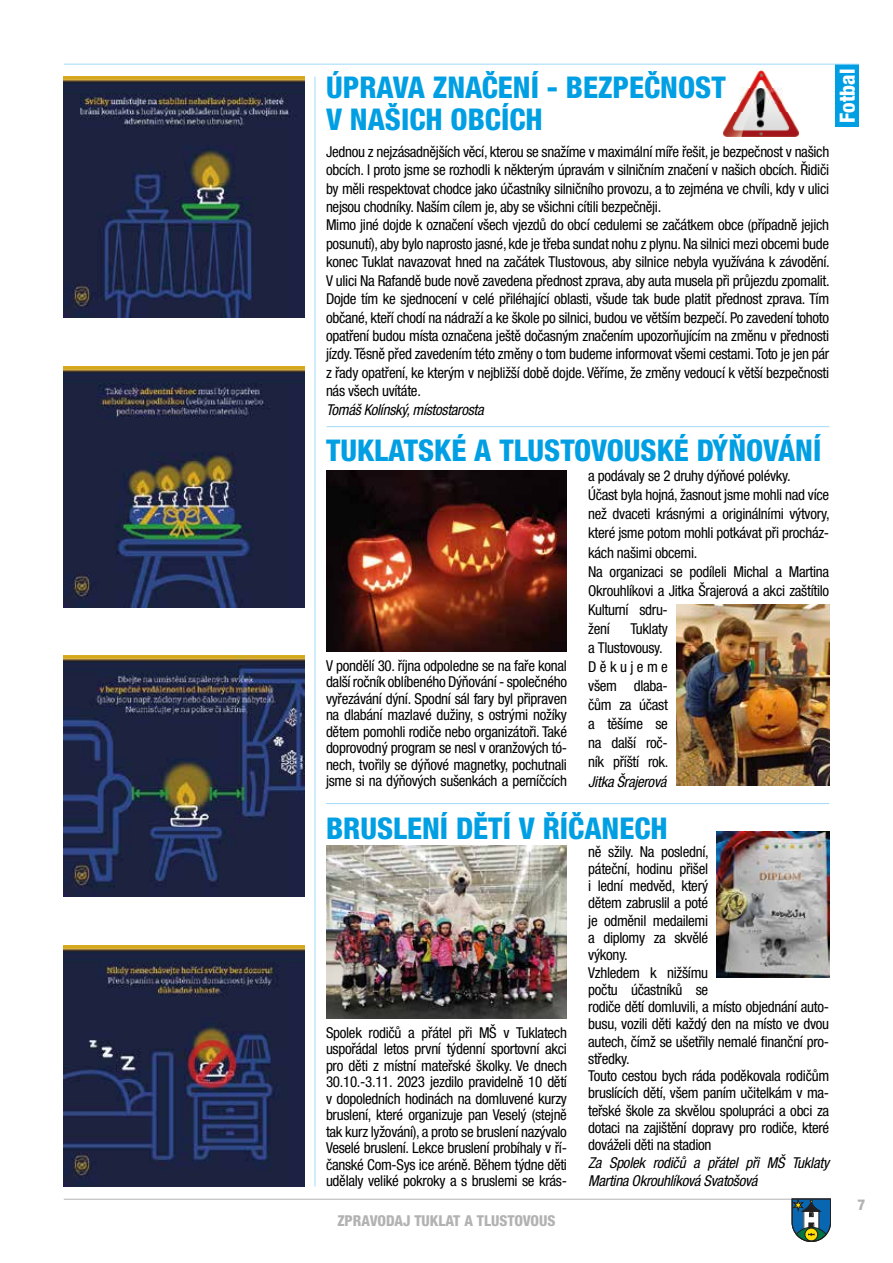
<style>
.page{position:relative;width:893px;height:1263px;background:#fff}
.page>*{position:absolute;margin:0;border:0;box-sizing:border-box;transform-origin:0 0}
.t1{font:800 condensed 30px/32px "Helvetica Neue LT Pro";color:#009fe3}
.t2{font:800 condensed 21px "Helvetica Neue LT Pro";color:#fff}
.t3{font:condensed 15px/17.2px "Helvetica Neue LT Pro";letter-spacing:-.02em;color:#000}
.t4{font:italic condensed 15px/18px "Helvetica Neue LT Pro";letter-spacing:-.02em;color:#000}
.t5{font:800 condensed 15px "Helvetica Neue LT Pro";color:#b3b2b2}
</style>
<div class="page">
<hr style="left:64px;top:1199px;width:765px;height:1px;background:#b3b2b2">
<svg style="left:792px;top:1199px;width:39px;height:42px"></svg>
<div style="left:835px;top:65px;width:24px;height:62px;background:#009fe3"></div>
<hr style="left:64px;top:64px;width:795px;height:1px;background:#a1daf8">
<hr style="left:326px;top:803px;width:503px;height:1px;background:#a1daf8">
<hr style="left:327px;top:426px;width:502px;height:1px;background:#a1daf8">
<img style="left:64px;top:77px;width:241px;height:240px">
<img style="left:64px;top:366px;width:241px;height:241px">
<img style="left:64px;top:656px;width:241px;height:241px">
<img style="left:64px;top:945px;width:241px;height:241px">
<hr style="left:315px;top:77px;width:1px;height:1109px;background:#a1daf8">
<img style="left:326px;top:471px;width:241px;height:180px">
<img style="left:676px;top:605px;width:153px;height:181px">
<img style="left:327px;top:846px;width:240px;height:172px">
<img style="left:717px;top:831px;width:112px;height:146px">
<img style="left:723px;top:112px;width:76px;height:25px">
<img style="left:735px;top:104px;width:52px;height:8px">
<img style="left:740px;top:87px;width:42px;height:17px">
<img style="left:750px;top:71px;width:23px;height:16px">
<h1 class="t1" style="left:326px;top:71px;width:401px">ÚPRAVA ZNAČENÍ - BEZPEČNOST<br>V NAŠICH OBCÍCH</h1>
<p class="t3" style="left:326px;top:142px;width:505px;line-height:18.5px">Jednou z nejzásadnějších věcí, kterou se snažíme v maximální míře řešit, je bezpečnost v našich obcích. I proto jsme se rozhodli k některým úpravám v silničním značení v našich obcích. Řidiči by měli respektovat chodce jako účastníky silničního provozu, a to zejména ve chvíli, kdy v ulici nejsou chodníky. Naším cílem je, aby se všichni cítili bezpečněji.<br>Mimo jiné dojde k označení všech vjezdů do obcí cedulemi se začátkem obce (případně jejich posunutí), aby bylo naprosto jasné, kde je třeba sundat nohu z plynu. Na silnici mezi obcemi bude konec Tuklat navazovat hned na začátek Tlustovous, aby silnice nebyla využívána k závodění.<br>V ulici Na Rafandě bude nově zavedena přednost zprava, aby auta musela při průjezdu zpomalit.<br>Dojde tím ke sjednocení v celé přiléhající oblasti, všude tak bude platit přednost zprava. Tím občané, kteří chodí na nádraží a ke škole po silnici, budou ve větším bezpečí. Po zavedení tohoto opatření budou místa označena ještě dočasným značením upozorňujícím na změnu v přednosti jízdy. Těsně před zavedením této změny o tom budeme informovat všemi cestami. Toto je jen pár z řady opatření, ke kterým v nejbližší době dojde. Věříme, že změny vedoucí k větší bezpečnosti nás všech uvítáte.</p>
<p class="t4" style="left:326px;top:401px;width:159px">Tomáš Kolínský, místostarosta</p>
<h1 class="t1" style="left:326px;top:434px;width:497px">TUKLATSKÉ A TLUSTOVOUSKÉ DÝŇOVÁNÍ</h1>
<p class="t3" style="left:588px;top:466px;width:243px;line-height:19px">a podávaly se 2 druhy dýňové polévky.<br>Účast byla hojná, žasnout jsme mohli nad více než dvaceti krásnými a originálními výtvory, které jsme potom mohli potkávat při procház&shy;kách našimi obcemi.<br>Na organizaci se podíleli Michal a Martina Okrouhlíkovi a Jitka Šrajerová a akci zaštítilo Kulturní sdru-<br>žení</p>
<p class="t3" style="left:588px;top:619px;width:82px;line-height:19px;text-indent:42px">Tuklaty a Tlustovousy.<br>Děkujeme všem dlaba&shy;čům za účast a těšíme se na další roč&shy;ník příští rok.</p>
<p class="t4" style="left:588px;top:773px;width:80px">Jitka Šrajerová</p>
<h1 class="t1" style="left:326px;top:812px;width:343px">BRUSLENÍ DĚTÍ V ŘÍČANECH</h1>
<p class="t3" style="left:326px;top:657px;width:242px;line-height:16.5px;text-align:justify">V pondělí 30. října odpoledne se na faře konal další ročník oblíbeného Dýňování - společného vyřezávání dýní. Spodní sál fary byl připraven na dlabání mazlavé dužiny, s ostrými nožíky dětem pomohli rodiče nebo organizátoři. Také doprovodný program se nesl v oranžových tó&shy;nech, tvořily se dýňové magnetky, pochutnali jsme si na dýňových sušenkách a perníčcích</p>
<p class="t3" style="left:326px;top:1024px;width:242px;line-height:16.5px;text-align:justify">Spolek rodičů a přátel při MŠ v Tuklatech uspořádal letos první týdenní sportovní akci pro děti z místní mateřské školky. Ve dnech 30.10.-3.11. 2023 jezdilo pravidelně 10 dětí v dopoledních hodinách na domluvené kurzy bruslení, které organizuje pan Veselý (stejně tak kurz lyžování), a proto se bruslení nazývalo Veselé bruslení. Lekce bruslení probíhaly v ří&shy;čanské Com-Sys ice aréně. Během týdne děti udělaly veliké pokroky a s bruslemi se krás-</p>
<p class="t5" style="left:337px;top:1212px;width:220px">ZPRAVODAJ TUKLAT A TLUSTOVOUS</p>
<p class="t3" style="left:588px;top:842px;width:242px">ně sžily. Na poslední,<br>páteční, hodinu přišel<br>i lední medvěd, který<br>dětem zabruslil a poté<br>je odměnil medailemi<br>a diplomy za skvělé<br>výkony.<br>Vzhledem k nižšímu<br>počtu účastníků se<br>rodiče dětí domluvili, a místo objednání auto&shy;busu, vozili děti každý den na místo ve dvou autech, čímž se ušetřily nemalé finanční pro&shy;středky.<br>Touto cestou bych ráda poděkovala rodičům bruslících dětí, všem paním učitelkám v ma&shy;teřské škole za skvělou spolupráci a obci za dotaci na zajištění dopravy pro rodiče, které dováželi děti na stadion</p>
<p class="t4" style="left:588px;top:1154px;width:242px">Za Spolek rodičů a přátel při MŠ Tuklaty<br>Martina Okrouhlíková Svatošová</p>
<h2 class="t2" style="left:834px;top:123px;width:56px;rotate:-90deg">Fotbal</h2>
<p class="t5" style="left:857px;top:1195px;width:9px">7</p>
</div>
